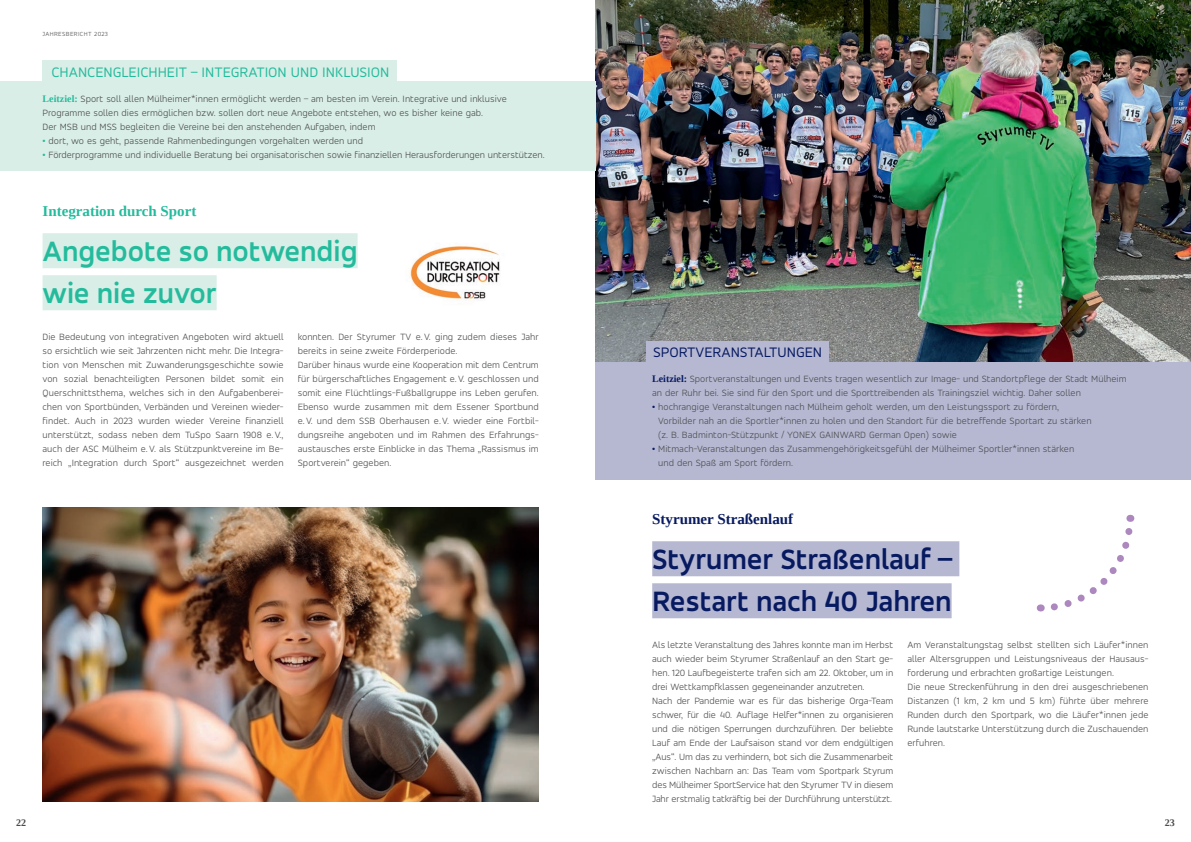
<style>
.page{position:relative;width:1191px;height:842px;background:#fff}
.page>*{position:absolute;margin:0;border:0;box-sizing:border-box;transform-origin:0 0}
.t1{font:700 30px/42px "Accord";color:#071a60}
.t2{font:700 30px/42px "Accord";color:#24bb9d}
.t3{font:15px "Accord";color:#24bb9d}
.t4{font:700 15px "Liberation Serif";color:#24bb9d}
.t5{font:15px "Accord";color:#071a60}
.t6{font:700 15px "Liberation Serif";color:#071a60}
.t7{font:300 10px/14px "Accord";letter-spacing:.005em;color:#4b4c4d}
.t8{font:700 10px "Liberation Serif";color:#4b4c4d}
.t9{font:300 6.5px "Accord";letter-spacing:.06em;color:#4b4c4d}
.s1{font-family:"Liberation Serif";font-weight:700;color:#24bb9d}
.s2{font-weight:700;color:#24bb9d}
.s3{font-family:"Liberation Serif";font-weight:700;color:#071a60}
.s4{font-weight:700;color:#071a60}
</style>
<div class="page">
<img style="left:410px;top:246px;width:90px;height:53px">
<div style="left:43px;top:233px;width:314px;height:35px;background:#d9eee6"></div>
<div style="left:43px;top:275px;width:174px;height:35px;background:#d9eee6"></div>
<div style="left:652px;top:541px;width:307px;height:35px;background:#b6b8d2"></div>
<div style="left:652px;top:583px;width:299px;height:35px;background:#b6b8d2"></div>
<img style="left:595px;top:0;width:596px;height:362px">
<div style="left:0;top:81px;width:595px;height:90px;background:#d9eee6"></div>
<div style="left:43px;top:60px;width:354px;height:23px;background:#d9eee6"></div>
<div style="left:595px;top:362px;width:596px;height:118px;background:#b6b8d2"></div>
<div style="left:646px;top:341px;width:182px;height:23px;background:#b6b8d2"></div>
<img style="left:43px;top:508px;width:496px;height:294px">
<svg style="left:1040px;top:515px;width:95px;height:97px"></svg>
<p class="t9" style="left:43px;top:30px;width:67px">JAHRESBERICHT 2023</p>
<h2 class="t3" style="left:51px;top:63px;width:339px">CHANCENGLEICHHEIT – INTEGRATION UND INKLUSION</h2>
<p class="t7" style="left:43px;top:91px;width:466px"><span class="s1">Leitziel:</span> Sport soll allen Mülheimer*innen ermöglicht werden – am besten im Verein. Integrative und inklusive<br>Programme sollen dies ermöglichen bzw. sollen dort neue Angebote entstehen, wo es bisher keine gab.<br>Der MSB und MSS begleiten die Vereine bei den anstehenden Aufgaben, indem</p>
<p class="t7" style="left:43px;top:133px;width:322px"><span class="s2">•</span> dort, wo es geht, passende Rahmenbedingungen vorgehalten werden und</p>
<p class="t7" style="left:43px;top:147px;width:504px"><span class="s2">•</span> Förderprogramme und individuelle Beratung bei organisatorischen sowie finanziellen Herausforderungen unterstützen.</p>
<h2 class="t4" style="left:43px;top:201px;width:155px">Integration durch Sport</h2>
<h1 class="t2" style="left:43px;top:229px;width:316px">Angebote so notwendig wie nie zuvor</h1>
<p class="t7" style="left:43px;top:329px;width:242px;text-align:justify">Die Bedeutung von integrativen Angeboten wird aktuell so ersichtlich wie seit Jahrzenten nicht mehr. Die Integra&shy;tion von Menschen mit Zuwanderungsgeschichte sowie von sozial benachteiligten Personen bildet somit ein Querschnittsthema, welches sich in den Aufgabenberei&shy;chen von Sportbünden, Verbänden und Vereinen wieder&shy;findet. Auch in 2023 wurden wieder Vereine finanziell unterstützt, sodass neben dem TuSpo Saarn 1908 e.V., auch der ASC Mülheim e.V. als Stützpunktvereine im Be&shy;reich „Integration durch Sport“ ausgezeichnet werden</p>
<p class="t7" style="left:298px;top:329px;width:242px">konnten. Der Styrumer TV e.V. ging zudem dieses Jahr bereits in seine zweite Förderperiode.<br>Darüber hinaus wurde eine Kooperation mit dem Centrum für bürgerschaftliches Engagement e.V. geschlossen und somit eine Flüchtlings-Fußballgruppe ins Leben gerufen.<br>Ebenso wurde zusammen mit dem Essener Sportbund e.V. und dem SSB Oberhausen e.V. wieder eine Fortbil&shy;dungsreihe angeboten und im Rahmen des Erfahrungs&shy;austausches erste Einblicke in das Thema „Rassismus im Sportverein“ gegeben.</p>
<h2 class="t5" style="left:653px;top:343px;width:170px">SPORTVERANSTALTUNGEN</h2>
<p class="t7" style="left:652px;top:371px;width:476px"><span class="s3">Leitziel:</span> Sportveranstaltungen und Events tragen wesentlich zur Image- und Standortpflege der Stadt Mülheim an der Ruhr bei. Sie sind für den Sport und die Sporttreibenden als Trainingsziel wichtig. Daher sollen</p>
<p class="t7" style="left:658px;top:399px;width:435px;text-indent:-6px"><span class="s4">•</span> hochrangige Veranstaltungen nach Mülheim geholt werden, um den Leistungssport zu fördern,<br>Vorbilder nah an die Sportler*innen zu holen und den Standort für die betreffende Sportart zu stärken (z. B. Badminton-Stützpunkt / YONEX GAINWARD German Open) sowie</p>
<p class="t7" style="left:658px;top:441px;width:417px;text-indent:-6px"><span class="s4">•</span> Mitmach-Veranstaltungen das Zusammengehörigkeitsgefühl der Mülheimer Sportler*innen stärken und den Spaß am Sport fördern.</p>
<h2 class="t6" style="left:652px;top:509px;width:142px">Styrumer Straßenlauf</h2>
<h1 class="t1" style="left:652px;top:537px;width:301px">Styrumer Straßenlauf –<br>Restart nach 40 Jahren</h1>
<p class="t7" style="left:652px;top:637px;width:242px">Als letzte Veranstaltung des Jahres konnte man im Herbst auch wieder beim Styrumer Straßenlauf an den Start ge&shy;hen. 120 Laufbegeisterte trafen sich am 22. Oktober, um in drei Wettkampfklassen gegeneinander anzutreten.<br>Nach der Pandemie war es für das bisherige Orga-Team schwer, für die 40. Auflage Helfer*innen zu organisieren und die nötigen Sperrungen durchzuführen. Der beliebte Lauf am Ende der Laufsaison stand vor dem endgültigen „Aus“. Um das zu verhindern, bot sich die Zusammenarbeit zwischen Nachbarn an: Das Team vom Sportpark Styrum des Mülheimer SportService hat den Styrumer TV in diesem Jahr erstmalig tatkräftig bei der Durchführung unterstützt.</p>
<p class="t7" style="left:907px;top:637px;width:242px">Am Veranstaltungstag selbst stellten sich Läufer*innen aller Altersgruppen und Leistungsniveaus der Hausaus&shy;forderung und erbrachten großartige Leistungen.<br>Die neue Streckenführung in den drei ausgeschriebenen Distanzen (1 km, 2 km und 5 km) führte über mehrere Runden durch den Sportpark, wo die Läufer*innen jede Runde lautstarke Unterstützung durch die Zuschauenden erfuhren.</p>
<p class="t8" style="left:16px;top:816px;width:11px">22</p>
<p class="t8" style="left:1164px;top:816px;width:11px">23</p>
</div>
